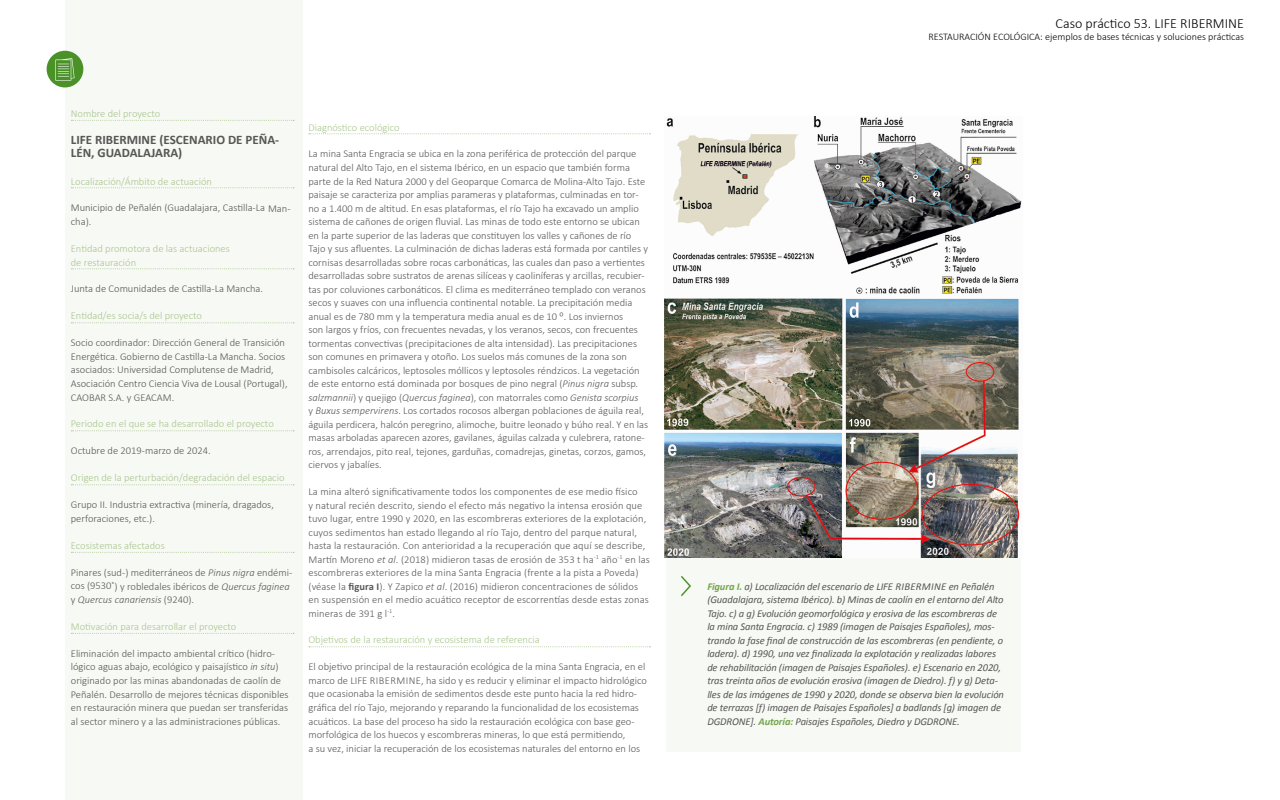
<style>
.page{position:relative;width:1280px;height:800px;background:#fff}
.page>*{position:absolute;margin:0;border:0;box-sizing:border-box;transform-origin:0 0}
.t1{font:300 14px "Calibri";color:#000}
.t2{font:700 13px/13.5px "Calibri";color:#575756}
.t3{font:300 10.5px/13.5px "Calibri";color:#575756}
.t4{font:italic 10.5px/13.5px "Calibri";letter-spacing:-.01em;color:#575756}
.t5{font:300 10.5px/13.5px "Calibri";color:#aac58e}
.t6{font:300 10.1px "Calibri";color:#000}
.s1{font-style:italic}
.s2{font-weight:700}
.s3{font-weight:700;color:#74a54c}
</style>
<div class="page">
<div style="left:666px;top:550px;width:355px;height:202px;background:#f7f9f4"></div>
<div style="left:65px;top:0;width:237px;height:800px;background:#f7f9f4"></div>
<div style="left:47px;top:51px;width:36px;height:36px;background:#4a9228;border-radius:50%"></div>
<svg style="left:55px;top:58px;width:20px;height:23px"></svg>
<svg style="left:71px;top:120px;width:223px;height:1px"></svg>
<svg style="left:71px;top:187px;width:223px;height:1px"></svg>
<svg style="left:71px;top:268px;width:223px;height:1px"></svg>
<svg style="left:71px;top:322px;width:223px;height:1px"></svg>
<svg style="left:71px;top:430px;width:223px;height:1px"></svg>
<svg style="left:71px;top:484px;width:223px;height:1px"></svg>
<svg style="left:71px;top:552px;width:223px;height:1px"></svg>
<svg style="left:71px;top:633px;width:223px;height:1px"></svg>
<svg style="left:309px;top:133px;width:341px;height:1px"></svg>
<svg style="left:309px;top:646px;width:341px;height:1px"></svg>
<img style="left:665px;top:116px;width:357px;height:442px">
<svg style="left:681px;top:576px;width:10px;height:20px"></svg>
<p class="t5" style="left:71px;top:107px;width:91px">Nombre del proyecto</p>
<p class="t2" style="left:71px;top:132px;width:210px">LIFE RIBERMINE (ESCENARIO DE PEÑA-<br>LÉN, GUADALAJARA)</p>
<p class="t5" style="left:71px;top:174px;width:143px">Localización/Ámbito de actuación</p>
<p class="t3" style="left:71px;top:201px;width:221px">Municipio de Peñalén (Guadalajara, Castilla-La Man&shy;cha).</p>
<p class="t5" style="left:71px;top:242px;width:161px">Entidad promotora de las actuaciones de restauración</p>
<p class="t3" style="left:71px;top:282px;width:194px">Junta de Comunidades de Castilla-La Mancha.</p>
<p class="t5" style="left:71px;top:309px;width:133px">Entidad/es socia/s del proyecto</p>
<p class="t3" style="left:71px;top:336px;width:218px">Socio coordinador: Dirección General de Transición Energética. Gobierno de Castilla-La Mancha. Socios asociados: Universidad Complutense de Madrid, Asociación Centro Ciencia Viva de Lousal (Portugal), CAOBAR S.A. y GEACAM.</p>
<p class="t5" style="left:71px;top:417px;width:204px">Periodo en el que se ha desarrollado el proyecto</p>
<p class="t3" style="left:71px;top:444px;width:141px">Octubre de 2019-marzo de 2024.</p>
<p class="t5" style="left:71px;top:471px;width:215px">Origen de la perturbación/degradación del espacio</p>
<p class="t3" style="left:71px;top:498px;width:205px">Grupo II. Industria extractiva (minería, dragados, perforaciones, etc.).</p>
<p class="t5" style="left:71px;top:539px;width:95px">Ecosistemas afectados</p>
<p class="t3" style="left:71px;top:566px;width:223px">Pinares (sud-) mediterráneos de <span class="s1">Pinus nigra</span> endémi&shy;cos (9530<sup>*</sup>) y robledales ibéricos de <span class="s1">Quercus faginea </span>y <span class="s1">Quercus canariensis</span> (9240).</p>
<p class="t5" style="left:71px;top:620px;width:167px">Motivación para desarrollar el proyecto</p>
<p class="t3" style="left:71px;top:647px;width:219px">Eliminación del impacto ambiental crítico (hidro&shy;lógico aguas abajo, ecológico y paisajístico <span class="s1">in situ</span>) originado por las minas abandonadas de caolín de Peñalén. Desarrollo de mejores técnicas disponibles en restauración minera que puedan ser transferidas al sector minero y a las administraciones públicas.</p>
<p class="t5" style="left:308px;top:120px;width:93px">Diagnóstico ecológico</p>
<p class="t3" style="left:308px;top:147px;width:341px">La mina Santa Engracia se ubica en la zona periférica de protección del parque natural del Alto Tajo, en el sistema Ibérico, en un espacio que también forma parte de la Red Natura 2000 y del Geoparque Comarca de Molina-Alto Tajo. Este paisaje se caracteriza por amplias parameras y plataformas, culminadas en tor&shy;no a 1.400 m de altitud. En esas plataformas, el río Tajo ha excavado un amplio sistema de cañones de origen fluvial. Las minas de todo este entorno se ubican en la parte superior de las laderas que constituyen los valles y cañones de río Tajo y sus afluentes. La culminación de dichas laderas está formada por cantiles y cornisas desarrolladas sobre rocas carbonáticas, las cuales dan paso a vertientes desarrolladas sobre sustratos de arenas silíceas y caoliníferas y arcillas, recubier&shy;tas por coluviones carbonáticos. El clima es mediterráneo templado con veranos secos y suaves con una influencia continental notable. La precipitación media anual es de 780 mm y la temperatura media anual es de 10 ⁰. Los inviernos<br>son largos y fríos, con frecuentes nevadas, y los veranos, secos, con frecuentes tormentas convectivas (precipitaciones de alta intensidad). Las precipitaciones son comunes en primavera y otoño. Los suelos más comunes de la zona son cambisoles calcáricos, leptosoles móllicos y leptosoles réndzicos. La vegetación de este entorno está dominada por bosques de pino negral (<span class="s1">Pinus nigra</span> subsp<span class="s1">. salzmannii</span>) y quejigo (<span class="s1">Quercus faginea</span>), con matorrales como <span class="s1">Genista scorpius<br></span>y <span class="s1">Buxus sempervirens</span>. Los cortados rocosos albergan poblaciones de águila real, águila perdicera, halcón peregrino, alimoche, buitre leonado y búho real. Y en las masas arboladas aparecen azores, gavilanes, águilas calzada y culebrera, ratone&shy;ros, arrendajos, pito real, tejones, garduñas, comadrejas, ginetas, corzos, gamos, ciervos y jabalíes.</p>
<p class="t3" style="left:308px;top:485px;width:343px">La mina alteró significativamente todos los componentes de ese medio físico<br>y natural recién descrito, siendo el efecto más negativo la intensa erosión que tuvo lugar, entre 1990 y 2020, en las escombreras exteriores de la explotación, cuyos sedimentos han estado llegando al río Tajo, dentro del parque natural, hasta la restauración. Con anterioridad a la recuperación que aquí se describe, Martín Moreno <span class="s1">et al</span>. (2018) midieron tasas de erosión de 353 t ha<sup>-1</sup> año<sup>-1</sup> en las escombreras exteriores de la mina Santa Engracia (frente a la pista a Poveda) (véase la <span class="s2">figura I</span>). Y Zapico <span class="s1">et al</span>. (2016) midieron concentraciones de sólidos en suspensión en el medio acuático receptor de escorrentías desde estas zonas mineras de 391 g l<sup>-1</sup>.</p>
<p class="t5" style="left:308px;top:633px;width:233px">Objetivos de la restauración y ecosistema de referencia</p>
<p class="t3" style="left:308px;top:660px;width:340px">El objetivo principal de la restauración ecológica de la mina Santa Engracia, en el marco de LIFE RIBERMINE, ha sido y es reducir y eliminar el impacto hidrológico que ocasionaba la emisión de sedimentos desde este punto hacia la red hidro&shy;gráfica del río Tajo, mejorando y reparando la funcionalidad de los ecosistemas acuáticos. La base del proceso ha sido la restauración ecológica con base geo&shy;morfológica de los huecos y escombreras mineras, lo que está permitiendo,<br>a su vez, iniciar la recuperación de los ecosistemas naturales del entorno en los</p>
<h1 class="t1" style="left:1056px;top:14px;width:190px">Caso práctico 53. LIFE RIBERMINE</h1>
<p class="t6" style="left:928px;top:30px;width:317px">RESTAURACIÓN ECOLÓGICA: ejemplos de bases técnicas y soluciones prácticas</p>
<p class="t4" style="left:707px;top:579px;width:298px"><span class="s3">Figura I.</span> a) Localización del escenario de LIFE RIBERMINE en Peñalén (Guadalajara, sistema Ibérico). b) Minas de caolín en el entorno del Alto Tajo. c) a g) Evolución geomorfológica y erosiva de las escombreras de la mina Santa Engracia. c) 1989 (imagen de Paisajes Españoles), mos&shy;trando la fase final de construcción de las escombreras (en pendiente, o ladera). d) 1990, una vez finalizada la explotación y realizadas labores de rehabilitación (imagen de Paisajes Españoles). e) Escenario en 2020, tras treinta años de evolución erosiva (imagen de Diedro). f) y g) Deta&shy;lles de las imágenes de 1990 y 2020, donde se observa bien la evolución de terrazas [f) imagen de Paisajes Españoles] a badlands [g) imagen de DGDRONE]. <span class="s3">Autoría:</span> Paisajes Españoles, Diedro y DGDRONE.</p>
</div>
